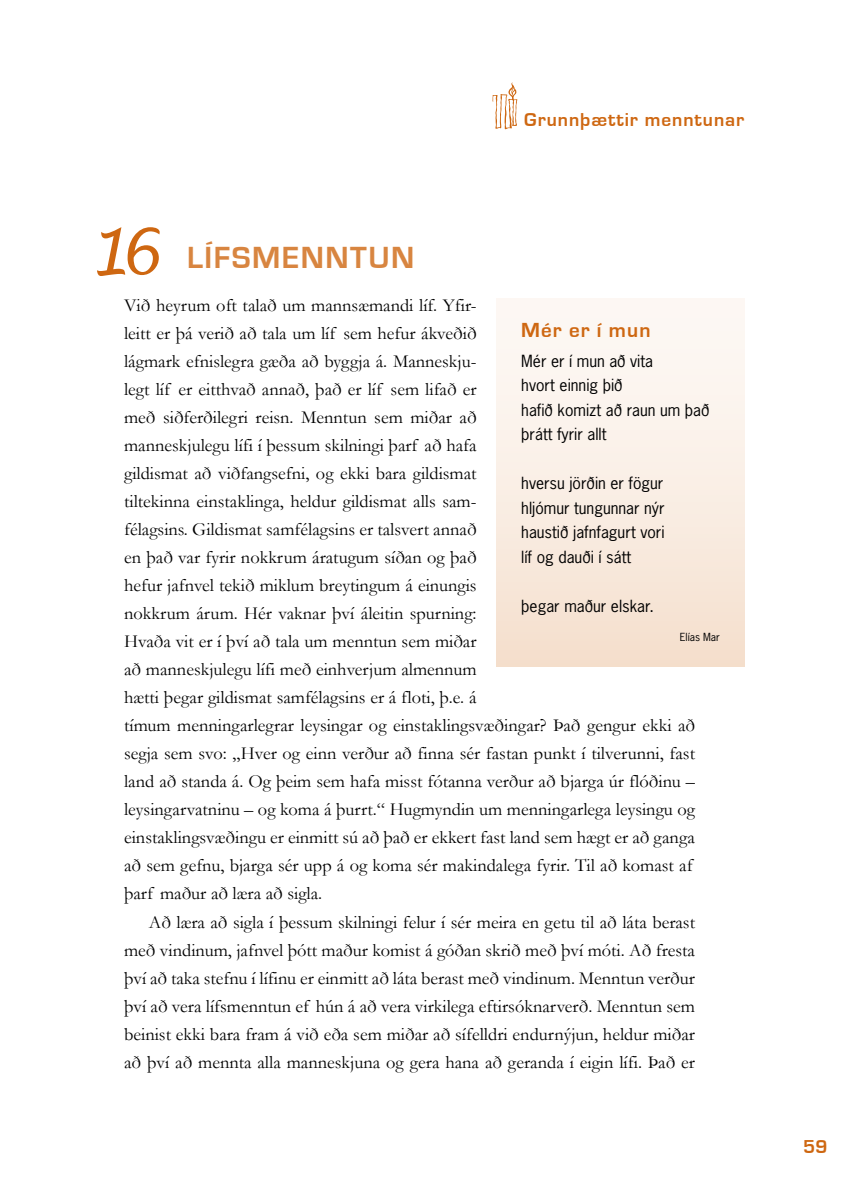
<style>
.page{position:relative;width:844px;height:1191px;background:#fff}
.page>*{position:absolute;margin:0;border:0;box-sizing:border-box;transform-origin:0 0}
.t1{font:italic 63px "Lucida Handwriting";color:#ce6711}
.t2{font:700 31.5px "Eurostile";letter-spacing:.05em;color:#d88540}
.t3{font:700 21px "Eurostile";color:#ce6711}
.t4{font:700 19.25px "Eurostile";color:#ce6711}
.t5{font:18.38px/28px "Garamond";color:#000}
.t6{font:15.75px/24.5px "News Gothic Std";color:#000}
.t7{font:10.5px "News Gothic Std";color:#000}
</style>
<div class="page">
<svg style="left:492px;top:82px;width:25px;height:47px"></svg>
<div style="left:496px;top:298px;width:248px;height:368px;background:linear-gradient(to bottom,#fefbf9,#f5e0cf)"></div>
<p class="t4" style="left:524px;top:109px;width:221px">Grunnþættir menntunar</p>
<h1 class="t1" style="left:87px;top:213px;width:75px">16</h1>
<h2 class="t2" style="left:187px;top:241px;width:229px">Lífsmenntun</h2>
<p class="t5" style="left:124px;top:291px;width:572px">Við heyrum oft talað um mannsæmandi líf. Yfir-<br>leitt er þá verið að tala um líf sem hefur ákveðið<br>lágmark efnislegra gæða að byggja á. Manneskju-<br>legt líf er eitthvað annað, það er líf sem lifað er<br>með siðferðilegri reisn. Menntun sem miðar að<br>manneskjulegu lífi í þessum skilningi þarf að hafa<br>gildismat að viðfangsefni, og ekki bara gildismat<br>tiltekinna einstaklinga, heldur gildismat alls sam-<br>félagsins. Gildismat samfélagsins er talsvert annað<br>en það var fyrir nokkrum áratugum síðan og það<br>hefur jafnvel tekið miklum breytingum á einungis<br>nokkrum árum. Hér vaknar því áleitin spurning:<br>Hvaða vit er í því að tala um menntun sem miðar<br>að manneskjulegu lífi með einhverjum almennum<br>hætti þegar gildismat samfélagsins er á floti, þ.e. á<br>tímum menningarlegrar leysingar og einstaklingsvæðingar? Það gengur ekki að segja sem svo: „Hver og einn verður að finna sér fastan punkt í tilverunni, fast land að standa á. Og þeim sem hafa misst fótanna verður að bjarga úr flóðinu – leysingarvatninu – og koma á þurrt.“ Hugmyndin um menningarlega leysingu og einstaklingsvæðingu er einmitt sú að það er ekkert fast land sem hægt er að ganga að sem gefnu, bjarga sér upp á og koma sér makindalega fyrir. Til að komast af þarf maður að læra að sigla.</p>
<p class="t5" style="left:124px;top:907px;width:572px;text-align:justify;text-indent:25px">Að læra að sigla í þessum skilningi felur í sér meira en getu til að láta berast með vindinum, jafnvel þótt maður komist á góðan skrið með því móti. Að fresta því að taka stefnu í lífinu er einmitt að láta berast með vindinum. Menntun verður því að vera lífsmenntun ef hún á að vera virkilega eftirsóknarverð. Menntun sem beinist ekki bara fram á við eða sem miðar að sífelldri endurnýjun, heldur miðar að því að mennta alla manneskjuna og gera hana að geranda í eigin lífi. Það er</p>
<p class="t3" style="left:521px;top:319px;width:131px">Mér er í mun</p>
<p class="t6" style="left:521px;top:348px;width:190px">Mér er í mun að vita<br>hvort einnig þið<br>hafið komizt að raun um það þrátt fyrir allt</p>
<p class="t6" style="left:521px;top:471px;width:145px;text-align:justify">hversu jörðin er fögur hljómur tungunnar nýr haustið jafnfagurt vori líf og dauði í sátt</p>
<p class="t6" style="left:521px;top:593px;width:134px">þegar maður elskar.</p>
<p class="t7" style="left:679px;top:630px;width:42px">Elías Mar</p>
<p class="t4" style="left:803px;top:1136px;width:26px">59</p>
</div>
